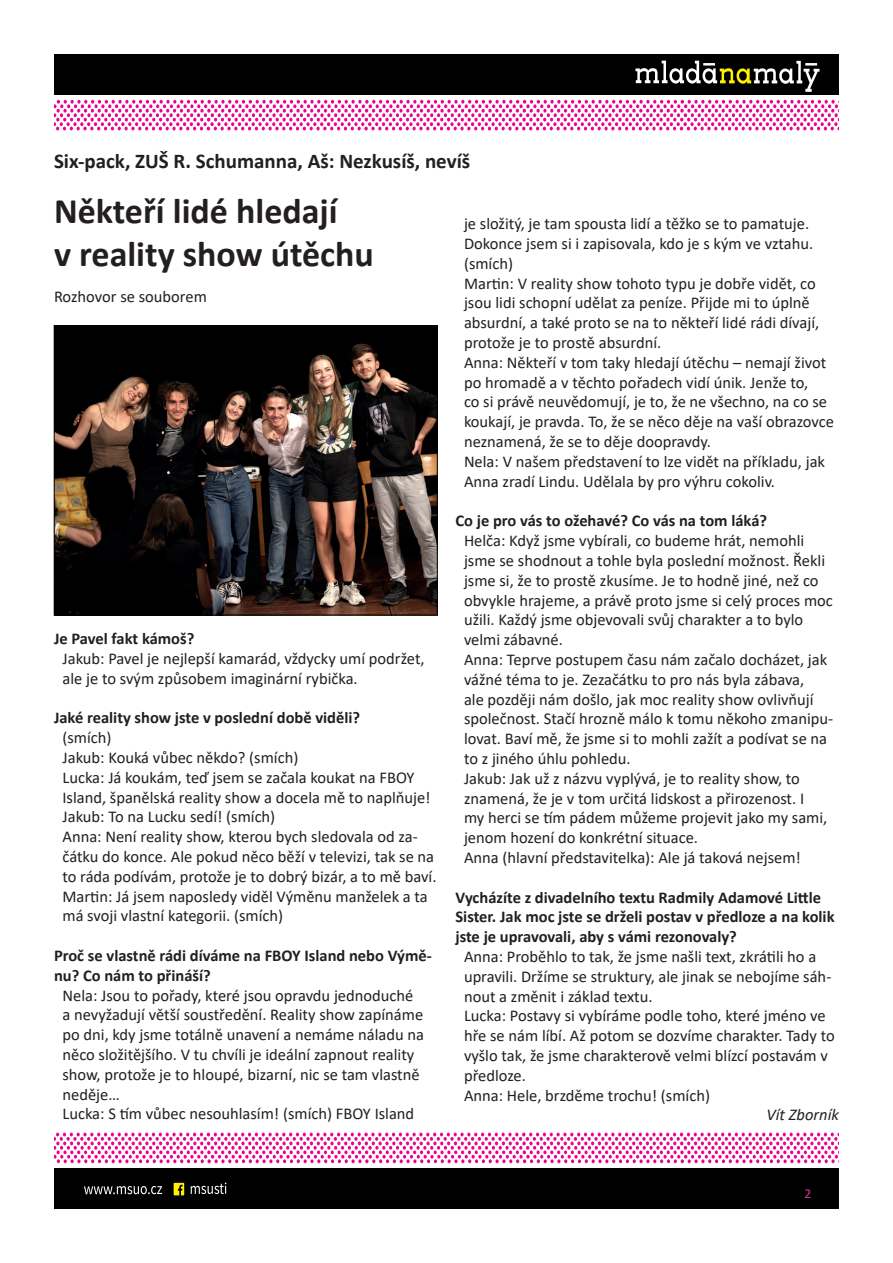
<style>
.page{position:relative;width:893px;height:1263px;background:#fff}
.page>*{position:absolute;margin:0;border:0;box-sizing:border-box;transform-origin:0 0}
.t1{font:700 36px/43.2px "Calibri";color:#231f20}
.t2{font:700 21px "Calibri";color:#231f20}
.t3{font:16.5px/19.8px "Calibri";color:#231f20}
.t4{font:700 16.5px/19.8px "Calibri";color:#231f20}
.t5{font:italic 16.5px "Calibri";color:#231f20}
.t6{font:13.5px "Calibri";color:#df3495}
</style>
<div class="page">
<div style="left:54px;top:1169px;width:785px;height:40px;background:#000"></div>
<svg style="left:54px;top:1132px;width:785px;height:31px"></svg>
<svg style="left:84px;top:1182px;width:142px;height:13px"></svg>
<div style="left:54px;top:54px;width:785px;height:40px;background:#000"></div>
<svg style="left:54px;top:100px;width:785px;height:30px"></svg>
<svg style="left:635px;top:61px;width:184px;height:31px"></svg>
<img style="left:56px;top:327px;width:379px;height:286px">
<div style="left:54px;top:325px;width:383px;height:290px;border:1px solid #000001"></div>
<p class="t2" style="left:54px;top:146px;width:418px">Six-pack, ZUŠ R. Schumanna, Aš: Nezkusíš, nevíš</p>
<h1 class="t1" style="left:54px;top:189px;width:321px">Někteří lidé hledají<br>v reality show útěchu</h1>
<p class="t3" style="left:464px;top:213px;width:371px">je složitý, je tam spousta lidí a těžko se to pamatuje.<br>Dokonce jsem si i zapisovala, kdo je s kým ve vztahu. (smích)<br>Martin: V reality show tohoto typu je dobře vidět, co jsou lidi schopní udělat za peníze. Přijde mi to úplně absurdní, a také proto se na to někteří lidé rádi dívají, protože je to prostě absurdní.<br>Anna: Někteří v tom taky hledají útěchu – nemají život po hromadě a v těchto pořadech vidí únik. Jenže to,<br>co si právě neuvědomují, je to, že ne všechno, na co se koukají, je pravda. To, že se něco děje na vaší obrazovce neznamená, že se to děje doopravdy.<br>Nela: V našem představení to lze vidět na příkladu, jak Anna zradí Lindu. Udělala by pro výhru cokoliv.</p>
<p class="t4" style="left:455px;top:511px;width:313px">Co je pro vás to ožehavé? Co vás na tom láká?</p>
<p class="t3" style="left:464px;top:530px;width:371px">Helča: Když jsme vybírali, co budeme hrát, nemohli jsme se shodnout a tohle byla poslední možnost. Řekli jsme si, že to prostě zkusíme. Je to hodně jiné, než co obvykle hrajeme, a právě proto jsme si celý proces moc užili. Každý jsme objevovali svůj charakter a to bylo velmi zábavné.<br>Anna: Teprve postupem času nám začalo docházet, jak vážné téma to je. Zezačátku to pro nás byla zábava,<br>ale později nám došlo, jak moc reality show ovlivňují společnost. Stačí hrozně málo k tomu někoho zmanipu&shy;lovat. Baví mě, že jsme si to mohli zažít a podívat se na to z jiného úhlu pohledu.<br>Jakub: Jak už z názvu vyplývá, je to reality show, to znamená, že je v tom určitá lidskost a přirozenost. I<br>my herci se tím pádem můžeme projevit jako my sami, jenom hození do konkrétní situace.<br>Anna (hlavní představitelka): Ale já taková nejsem!</p>
<p class="t4" style="left:455px;top:887px;width:381px">Vycházíte z divadelního textu Radmily Adamové Little<br>Sister. Jak moc jste se drželi postav v předloze a na kolik jste je upravovali, aby s vámi rezonovaly?</p>
<p class="t3" style="left:464px;top:946px;width:372px">Anna: Proběhlo to tak, že jsme našli text, zkrátili ho a upravili. Držíme se struktury, ale jinak se nebojíme sáh&shy;nout a změnit i základ textu.<br>Lucka: Postavy si vybíráme podle toho, které jméno ve hře se nám líbí. Až potom se dozvíme charakter. Tady to vyšlo tak, že jsme charakterově velmi blízcí postavám v předloze.<br>Anna: Hele, brzděme trochu! (smích)</p>
<p class="t5" style="left:766px;top:1103px;width:74px">Vít Zborník</p>
<p class="t3" style="left:54px;top:286px;width:154px">Rozhovor se souborem</p>
<p class="t4" style="left:54px;top:629px;width:142px">Je Pavel fakt kámoš?</p>
<p class="t3" style="left:62px;top:648px;width:364px">Jakub: Pavel je nejlepší kamarád, vždycky umí podržet, ale je to svým způsobem imaginární rybička.</p>
<p class="t4" style="left:54px;top:708px;width:308px">Jaké reality show jste v poslední době viděli?</p>
<p class="t3" style="left:62px;top:727px;width:375px">(smích)<br>Jakub: Kouká vůbec někdo? (smích)<br>Lucka: Já koukám, teď jsem se začala koukat na FBOY Island, španělská reality show a docela mě to naplňuje!<br>Jakub: To na Lucku sedí! (smích)<br>Anna: Není reality show, kterou bych sledovala od za&shy;čátku do konce. Ale pokud něco běží v televizi, tak se na to ráda podívám, protože je to dobrý bizár, a to mě baví.<br>Martin: Já jsem naposledy viděl Výměnu manželek a ta má svoji vlastní kategorii. (smích)</p>
<p class="t4" style="left:54px;top:945px;width:379px">Proč se vlastně rádi díváme na FBOY Island nebo Výmě&shy;nu? Co nám to přináší?</p>
<p class="t3" style="left:62px;top:985px;width:363px">Nela: Jsou to pořady, které jsou opravdu jednoduché a nevyžadují větší soustředění. Reality show zapínáme po dni, kdy jsme totálně unavení a nemáme náladu na něco složitějšího. V tu chvíli je ideální zapnout reality show, protože je to hloupé, bizarní, nic se tam vlastně neděje…<br>Lucka: S tím vůbec nesouhlasím! (smích) FBOY Island</p>
<p class="t6" style="left:804px;top:1184px;width:8px">2</p>
</div>
